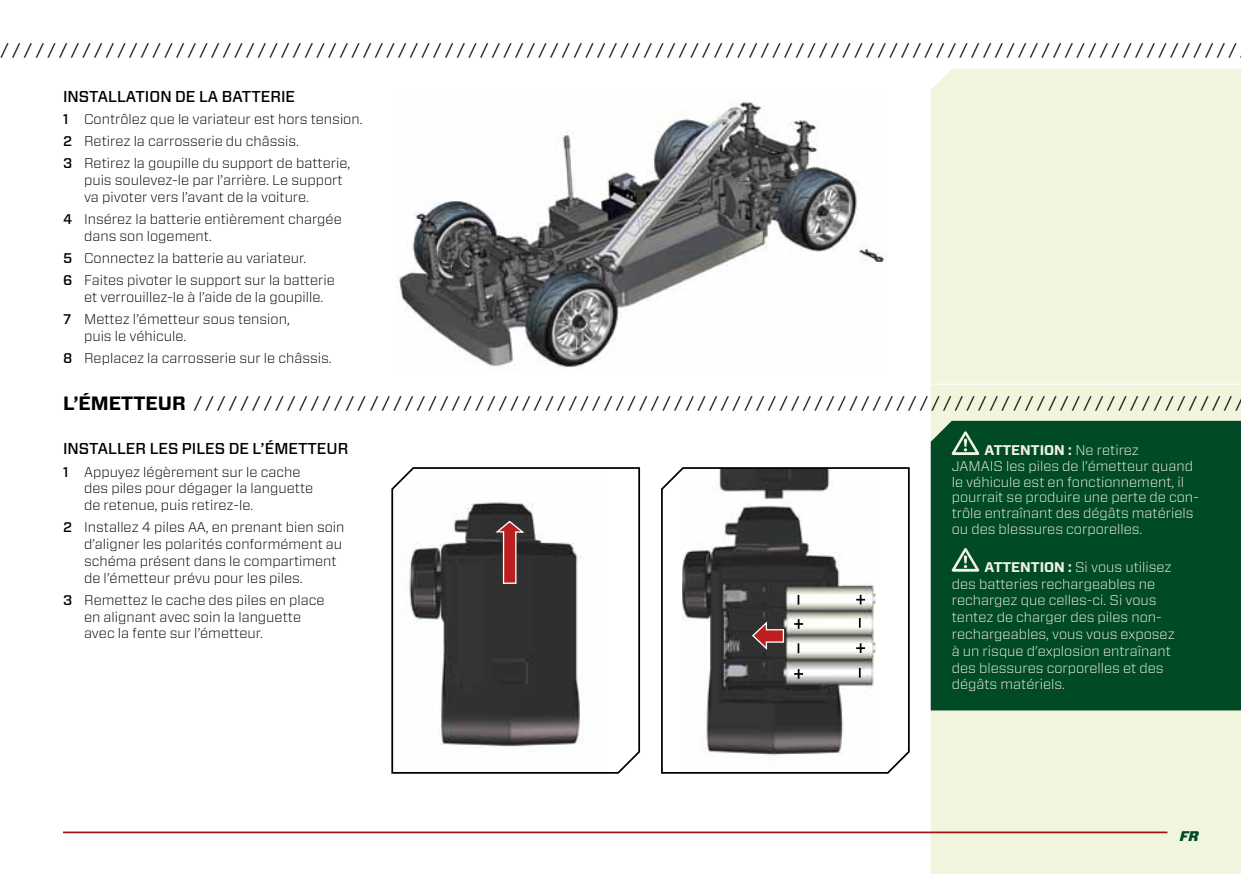
<style>
.page{position:relative;width:1241px;height:874px;background:#fff}
.page>*{position:absolute;margin:0;border:0;box-sizing:border-box;transform-origin:0 0}
.t1{font:700 19.25px "Forza";color:#000}
.t2{font:16.62px "Forza";color:#000}
.t3{font:500 15.75px "Forza";color:#000}
.t4{font:300 14px/16.8px "Forza";color:#000}
.t5{font:300 14px/16.8px "Forza";color:#f2f5de}
.t6{font:italic 900 14px "Forza";color:#004a26}
.s1{font-weight:500}
.s2{font-weight:700}
</style>
<div class="page">
<div style="left:930px;top:69px;width:310px;height:804px;background:#f2f5de"></div>
<hr style="left:63px;top:831px;width:1104px;height:1px;background:#9c171a">
<hr style="left:797px;top:383px;width:443px;height:1px;background:#fff">
<div style="left:930px;top:420px;width:310px;height:290px;background:#004a26"></div>
<svg style="left:951px;top:431px;width:28px;height:24px"></svg>
<svg style="left:951px;top:547px;width:28px;height:24px"></svg>
<svg style="left:391px;top:467px;width:249px;height:307px"></svg>
<svg style="left:493px;top:519px;width:33px;height:65px;background:#6e3e3f"></svg>
<svg style="left:661px;top:467px;width:249px;height:307px"></svg>
<svg style="left:794px;top:668px;width:9px;height:10px"></svg>
<svg style="left:856px;top:643px;width:8px;height:9px"></svg>
<svg style="left:794px;top:618px;width:9px;height:10px"></svg>
<svg style="left:856px;top:594px;width:8px;height:10px"></svg>
<svg style="left:797px;top:643px;width:2px;height:9px"></svg>
<svg style="left:858px;top:667px;width:2px;height:10px"></svg>
<svg style="left:797px;top:594px;width:2px;height:10px"></svg>
<svg style="left:858px;top:617px;width:2px;height:10px"></svg>
<svg style="left:751px;top:619px;width:33px;height:32px"></svg>
<img style="left:399px;top:102px;width:486px;height:266px">
<p class="t2" style="left:1px;top:38px;width:1237px">/ / / / / / / / / / / / / / / / / / / / / / / / / / / / / / / / / / / / / / / / / / / / / / / / / / / / / / / / / / / / / / / / / / / / / / / / / / / / / / / / / / / / / / / / / / / / / / / / / / / / / / / / / /</p>
<p class="t3" style="left:63px;top:86px;width:10px">INSTALLATION</p>
<p class="t3" style="left:175px;top:86px;width:121px">DE LA BATTERI E</p>
<p class="t4" style="left:63px;top:108px;width:301px;line-height:22.1px"><span class="s1">1</span> Contrôlez que le variateur est hors tension.<br><span class="s1">2</span> Retirez la carrosserie du châssis.<br><span class="s1">3</span> Retirez la goupille du support de batterie,</p>
<p class="t4" style="left:84px;top:171px;width:260px">puis soulevez-le par l’arrière. Le support va pivoter vers l’avant de la voiture.</p>
<p class="t4" style="left:84px;top:210px;width:259px;text-indent:-21px"><span class="s1">4</span> Insérez la batterie entièrement chargée dans son logement.</p>
<p class="t4" style="left:63px;top:246px;width:273px;line-height:22.1px"><span class="s1">5</span> Connectez la batterie au variateur.<br><span class="s1">6</span> Faites pivoter le support sur la batterie</p>
<p class="t4" style="left:63px;top:285px;width:262px;line-height:22.1px;text-indent:21px">et verrouillez-le à l’aide de la goupille.<br><span class="s1">7</span> Mettez l’émetteur sous tension,</p>
<p class="t4" style="left:63px;top:324px;width:270px;line-height:22.1px;text-indent:21px">puis le véhicule.<br><span class="s1">8</span> Replacez la carrosserie sur le châssis.</p>
<h1 class="t1" style="left:63px;top:390px;width:43px">L’ÉMETTEUR</h1>
<p class="t2" style="left:194px;top:391px;width:1051px">/ / / / / / / / / / / / / / / / / / / / / / / / / / / / / / / / / / / / / / / / / / / / / / / / / / / / / / / / / / / / / / / / / / / / / / / / / / / / / / / / / / / / / / / / / /</p>
<p class="t3" style="left:63px;top:438px;width:287px">I NSTALLER LES PILES DE L’ÉMETTEUR</p>
<p class="t4" style="left:84px;top:462px;width:230px;text-indent:-21px"><span class="s1">1</span> Appuyez légèrement sur le cache des piles pour dégager la languette de retenue, puis retirez-le.</p>
<p class="t4" style="left:84px;top:518px;width:262px;text-indent:-21px"><span class="s1">2</span> Installez 4 piles AA, en prenant bien soin d’aligner les polarités conformément au schéma présent dans le compartiment de l’émetteur prévu pour les piles.</p>
<p class="t4" style="left:84px;top:590px;width:242px;text-indent:-21px"><span class="s1">3</span> Remettez le cache des piles en place en alignant avec soin la languette avec la fente sur l’émetteur.</p>
<p class="t5" style="left:951px;top:441px;width:249px;line-height:15.8px;text-indent:33px"><span class="s2">ATTENTION :</span> Ne retirez<br>JAMAIS les piles de l’émetteur quand le véhicule est en fonctionnement, il pourrait se produire une perte de con&shy;trôle entraînant des dégâts matériels ou des blessures corporelles.</p>
<p class="t5" style="left:951px;top:557px;width:224px;text-indent:33px"><span class="s2">ATTENTION :</span> Si vous utilisez des batteries rechargeables ne rechargez que celles-ci. Si vous tentez de charger des piles non&shy;rechargeables, vous vous exposez à un risque d’explosion entraînant des blessures corporelles et des dégâts matériels.</p>
<p class="t6" style="left:1179px;top:826px;width:21px">FR</p>
</div>
